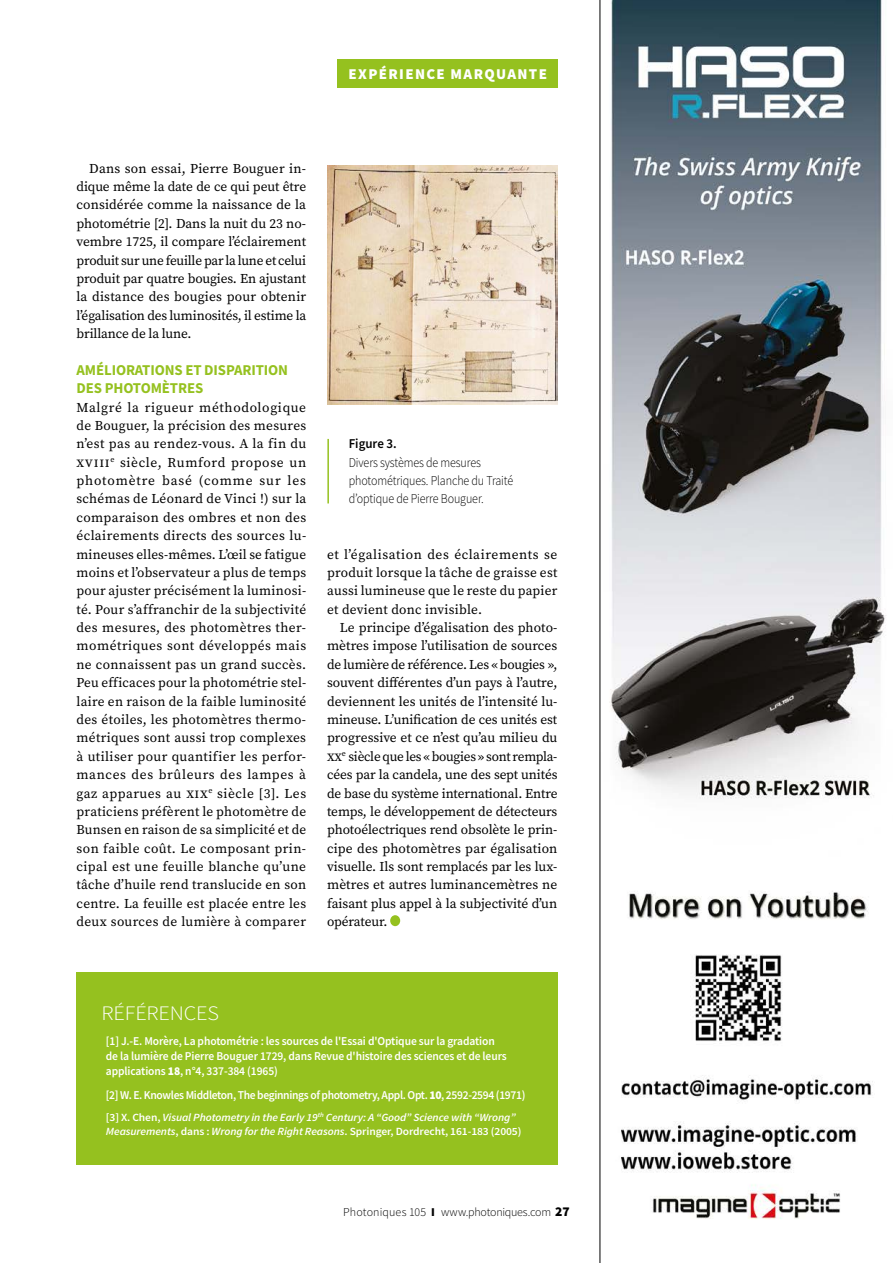
<style>
.page{position:relative;width:893px;height:1263px;background:#fff}
.page>*{position:absolute;margin:0;border:0;box-sizing:border-box;transform-origin:0 0}
.t1{font:300 20.55px "Source Sans Pro";letter-spacing:-.01em;color:#fff;scale:1.08 1}
.t2{font:700 15px/18px "Source Sans Pro";letter-spacing:-.01em;color:#95c11f}
.t3{font:900 15px "Source Sans Pro";letter-spacing:.09em;color:#fff}
.t4{font:13.5px/18.3px "Source Serif Pro";letter-spacing:.005em;color:#000;text-align:justify}
.t5{font:300 13.5px/18.3px "Source Sans Pro";letter-spacing:-.01em;color:#000;scale:.89 1}
.t6{font:600 13.5px "Source Sans Pro";color:#000;scale:.96 1}
.t7{font:600 12px/15px "Source Sans Pro";letter-spacing:-.01em;color:#fff;scale:.96 1}
.t8{font:600 12px "Source Sans Pro";letter-spacing:-.03em;color:#fff;scale:.96 1}
.t9{font:300 12px "Source Sans Pro";color:#000}
.t10{font:italic 600 10.95px/13.8px "Source Sans Pro";letter-spacing:-.01em;color:#fff;scale:1.05 1}
.s1{font-weight:900}
.s2{font-style:normal}
.s3{font-weight:900;font-size:13.5px}
</style>
<div class="page">
<div style="left:338px;top:60px;width:220px;height:28px;background:#95c11f"></div>
<div style="left:76px;top:972px;width:482px;height:193px;background:#95c11f"></div>
<div style="left:390px;top:915px;width:10px;height:11px;background:#95c11f;border-radius:50%"></div>
<img style="left:327px;top:165px;width:231px;height:240px">
<svg style="left:600px;top:0;width:286px;height:1263px"></svg>
<hr style="left:327px;top:439px;width:2px;height:64px;background:#95c11f">
<p class="t3" style="left:348px;top:64px;width:200px">EXPÉRIENCE MARQUANTE</p>
<p class="t4" style="left:77px;top:159px;width:231px;text-indent:13px">Dans son essai, Pierre Bouguer in&shy;dique même la date de ce qui peut être considérée comme la naissance de la photométrie [2]. Dans la nuit du 23 no&shy;vembre 1725, il compare l’éclairement produit sur une feuille par la lune et celui produit par quatre bougies. En ajustant la distance des bougies pour obtenir l’égalisation des luminosités, il estime la brillance de la lune.</p>
<p class="t2" style="left:77px;top:361px;width:213px">AMÉLIORATIONS ET DISPARITION<br>DES PHOTOMÈTRES</p>
<p class="t4" style="left:77px;top:398px;width:231px">Malgré la rigueur méthodologique de Bouguer, la précision des mesures n’est pas au rendez-vous. A la fin du xviii<sup>e</sup> siècle, Rumford propose un photomètre basé (comme sur les schémas de Léonard de Vinci !) sur la comparaison des ombres et non des éclairements directs des sources lu&shy;mineuses elles-mêmes. L’œil se fatigue moins et l’observateur a plus de temps pour ajuster précisément la luminosi&shy;té. Pour s’affranchir de la subjectivité des mesures, des photomètres ther&shy;mométriques sont développés mais ne connaissent pas un grand succès.<br>Peu efficaces pour la photométrie stel&shy;laire en raison de la faible luminosité des étoiles, les photomètres thermo&shy;métriques sont aussi trop complexes à utiliser pour quantifier les perfor&shy;mances des brûleurs des lampes à gaz apparues au xix<sup>e</sup> siècle [3]. Les praticiens préfèrent le photomètre de Bunsen en raison de sa simplicité et de son faible coût. Le composant prin&shy;cipal est une feuille blanche qu’une tâche d’huile rend translucide en son centre. La feuille est placée entre les deux sources de lumière à comparer</p>
<p class="t6" style="left:349px;top:435px;width:52px">Figure 3.</p>
<p class="t5" style="left:349px;top:453px;width:186px">Divers systèmes de mesures photométriques. Planche du Traité d’optique de Pierre Bouguer.</p>
<p class="t4" style="left:327px;top:545px;width:232px">et l’égalisation des éclairements se produit lorsque la tâche de graisse est aussi lumineuse que le reste du papier et devient donc invisible.</p>
<p class="t4" style="left:327px;top:618px;width:232px;text-indent:13px">Le principe d’égalisation des photo&shy;mètres impose l’utilisation de sources de lumière de référence. Les « bougies », souvent différentes d’un pays à l’autre, deviennent les unités de l’intensité lu&shy;mineuse. L’unification de ces unités est progressive et ce n’est qu’au milieu du xx<sup>e</sup> siècle que les « bougies » sont rempla&shy;cées par la candela, une des sept unités de base du système international. Entre temps, le développement de détecteurs photoélectriques rend obsolète le prin&shy;cipe des photomètres par égalisation visuelle. Ils sont remplacés par les lux&shy;mètres et autres luminancemètres ne faisant plus appel à la subjectivité d’un opérateur.</p>
<h1 class="t1" style="left:102px;top:1000px;width:110px">RÉFÉRENCES</h1>
<p class="t7" style="left:106px;top:1034px;width:419px">[1] J.-E. Morère, La photométrie : les sources de l'Essai d'Optique sur la gradation de la lumière de Pierre Bouguer 1729, dans Revue d'histoire des sciences et de leurs applications <span class="s1">18</span>, n°4, 337-384 (1965)</p>
<p class="t8" style="left:106px;top:1087px;width:438px">[2] W. E. Knowles Middleton, The beginnings of photometry, Appl. Opt. <span class="s1">10</span>, 2592-2594 (1971)</p>
<p class="t10" style="left:106px;top:1110px;width:397px"><span class="s2">[3] X. Chen,</span> Visual Photometry in the Early 19<sup>th</sup> Century: A “Good” Science with “Wrong”<br>Measurements<span class="s2">, dans :</span> Wrong for the Right Reasons<span class="s2">. Springer, Dordrecht, 161-183 (2005)</span></p>
<p class="t9" style="left:343px;top:1205px;width:228px">Photoniques 105 <span class="s1">I</span> www.photoniques.com <span class="s3">27</span></p>
</div>
